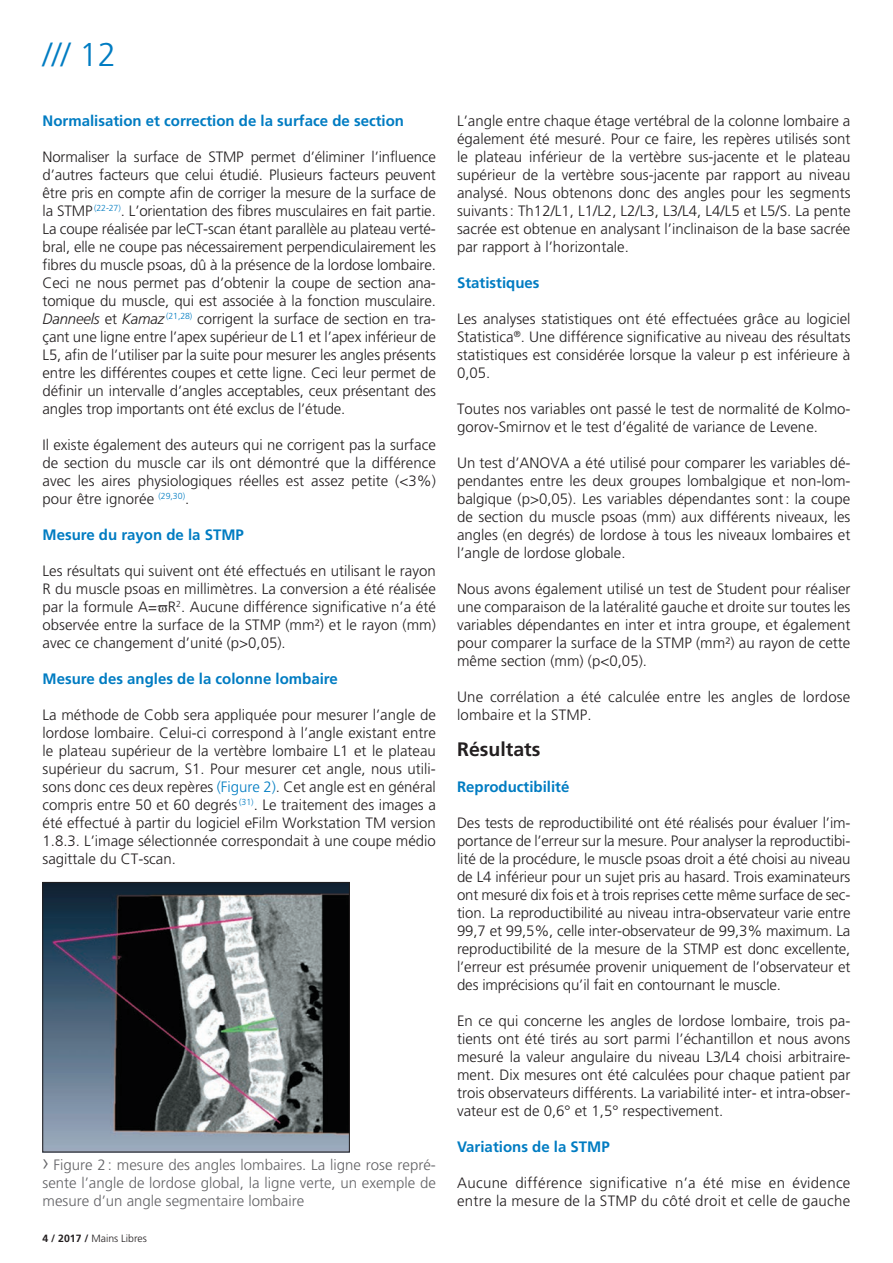
<style>
.page{position:relative;width:893px;height:1263px;background:#fff}
.page>*{position:absolute;margin:0;border:0;box-sizing:border-box;transform-origin:0 0}
.t1{font:300 33px "Frutiger";color:#007cc2}
.t2{font:700 19.5px "Frutiger";color:#231f20}
.t3{font:700 15.15px "Frutiger";color:#007cc2}
.t4{font:300 15px/18px "Frutiger";color:#231f20;text-align:justify}
.t5{font:300 15px/18px "Frutiger";color:#636366;text-align:justify}
.t6{font:300 15px/18px "Frutiger";letter-spacing:.02em;color:#231f20}
.t7{font:300 10.5px "Frutiger";color:#231f20}
.s1{font-style:italic}
.s2{color:#007cc2}
.s3{font-size:22.5px}
.s4{font-weight:700}
</style>
<div class="page">
<img style="left:44px;top:884px;width:304px;height:266px">
<div style="left:42px;top:882px;width:308px;height:270px;border:1px solid #221e1f"></div>
<p class="t1" style="left:43px;top:36px;width:75px">/// 12</p>
<p class="t3" style="left:43px;top:112px;width:363px">Normalisation et correction de la surface de section</p>
<p class="t4" style="left:43px;top:148px;width:395px">Normaliser la surface de STMP permet d’éliminer l’influence d’autres facteurs que celui étudié. Plusieurs facteurs peuvent être pris en compte afin de corriger la mesure de la surface de la STMP <sup>(22-27)</sup>. L’orientation des fibres musculaires en fait partie.<br>La coupe réalisée par leCT-scan étant parallèle au plateau verté&shy;bral, elle ne coupe pas nécessairement perpendiculairement les fibres du muscle psoas, dû à la présence de la lordose lombaire.<br>Ceci ne nous permet pas d’obtenir la coupe de section ana&shy;tomique du muscle, qui est associée à la fonction musculaire.<br><span class="s1">Danneels</span> et <span class="s1">Kamaz</span> <sup>(21,28)</sup> corrigent la surface de section en tra&shy;çant une ligne entre l’apex supérieur de L1 et l’apex inférieur de L5, afin de l’utiliser par la suite pour mesurer les angles présents entre les différentes coupes et cette ligne. Ceci leur permet de définir un intervalle d’angles acceptables, ceux présentant des angles trop importants ont été exclus de l’étude.</p>
<p class="t4" style="left:43px;top:436px;width:395px">Il existe également des auteurs qui ne corrigent pas la surface de section du muscle car ils ont démontré que la différence avec les aires physiologiques réelles est assez petite (&lt;3%) pour être ignorée <sup>(29,30)</sup>.</p>
<p class="t3" style="left:43px;top:526px;width:203px">Mesure du rayon de la STMP</p>
<p class="t4" style="left:43px;top:562px;width:395px">Les résultats qui suivent ont été effectués en utilisant le rayon R du muscle psoas en millimètres. La conversion a été réalisée par la formule A= R<sup>2</sup>. Aucune différence significative n’a été observée entre la surface de la STMP (mm²) et le rayon (mm) avec ce changement d’unité (p&gt;0,05).</p>
<p class="t3" style="left:43px;top:670px;width:297px">Mesure des angles de la colonne lombaire</p>
<p class="t4" style="left:43px;top:706px;width:395px">La méthode de Cobb sera appliquée pour mesurer l’angle de lordose lombaire. Celui-ci correspond à l’angle existant entre le plateau supérieur de la vertèbre lombaire L1 et le plateau supérieur du sacrum, S1. Pour mesurer cet angle, nous utili&shy;sons donc ces deux repères <span class="s2">(Figure 2)</span>. Cet angle est en général compris entre 50 et 60 degrés <sup>(31)</sup>. Le traitement des images a été effectué à partir du logiciel eFilm Workstation TM version 1.8.3. L’image sélectionnée correspondait à une coupe médio sagittale du CT-scan.</p>
<p class="t5" style="left:43px;top:1156px;width:395px"><span class="s3">›</span> Figure 2: mesure des angles lombaires. La ligne rose repré&shy;sente l’angle de lordose global, la ligne verte, un exemple de mesure d’un angle segmentaire lombaire</p>
<p class="t7" style="left:43px;top:1232px;width:106px"><span class="s4">4 / 2017 /</span> Mains Libres</p>
<p class="t4" style="left:457px;top:112px;width:395px">L’angle entre chaque étage vertébral de la colonne lombaire a également été mesuré. Pour ce faire, les repères utilisés sont le plateau inférieur de la vertèbre sus-jacente et le plateau supérieur de la vertèbre sous-jacente par rapport au niveau analysé. Nous obtenons donc des angles pour les segments suivants: Th12/L1, L1/L2, L2/L3, L3/L4, L4/L5 et L5/S. La pente sacrée est obtenue en analysant l’inclinaison de la base sacrée par rapport à l’horizontale.</p>
<p class="t3" style="left:457px;top:274px;width:84px">Statistiques</p>
<p class="t4" style="left:457px;top:310px;width:395px">Les analyses statistiques ont été effectuées grâce au logiciel Statistica<sup>®</sup>. Une différence significative au niveau des résultats statistiques est considérée lorsque la valeur p est inférieure à 0,05.</p>
<p class="t4" style="left:457px;top:400px;width:395px">Toutes nos variables ont passé le test de normalité de Kolmo&shy;gorov-Smirnov et le test d’égalité de variance de Levene.</p>
<p class="t4" style="left:457px;top:454px;width:395px">Un test d’ANOVA a été utilisé pour comparer les variables dé&shy;pendantes entre les deux groupes lombalgique et non-lom&shy;balgique (p&gt;0,05). Les variables dépendantes sont: la coupe de section du muscle psoas (mm) aux différents niveaux, les angles (en degrés) de lordose à tous les niveaux lombaires et l’angle de lordose globale.</p>
<p class="t4" style="left:457px;top:580px;width:395px">Nous avons également utilisé un test de Student pour réaliser une comparaison de la latéralité gauche et droite sur toutes les variables dépendantes en inter et intra groupe, et également pour comparer la surface de la STMP (mm²) au rayon de cette même section (mm) (p&lt;0,05).</p>
<p class="t4" style="left:457px;top:688px;width:395px">Une corrélation a été calculée entre les angles de lordose lombaire et la STMP.</p>
<p class="t2" style="left:457px;top:738px;width:85px">Résultats</p>
<p class="t3" style="left:457px;top:778px;width:114px">Reproductibilité</p>
<p class="t4" style="left:457px;top:814px;width:395px">Des tests de reproductibilité ont été réalisés pour évaluer l’im&shy;portance de l’erreur sur la mesure. Pour analyser la reproductibi&shy;lité de la procédure, le muscle psoas droit a été choisi au niveau de L4 inférieur pour un sujet pris au hasard. Trois examinateurs ont mesuré dix fois et à trois reprises cette même surface de sec&shy;tion. La reproductibilité au niveau intra-observateur varie entre 99,7 et 99,5%, celle inter-observateur de 99,3% maximum. La reproductibilité de la mesure de la STMP est donc excellente, l’erreur est présumée provenir uniquement de l’observateur et des imprécisions qu’il fait en contournant le muscle.</p>
<p class="t4" style="left:457px;top:1012px;width:395px">En ce qui concerne les angles de lordose lombaire, trois pa&shy;tients ont été tirés au sort parmi l’échantillon et nous avons mesuré la valeur angulaire du niveau L3/L4 choisi arbitraire&shy;ment. Dix mesures ont été calculées pour chaque patient par trois observateurs différents. La variabilité inter- et intra-obser&shy;vateur est de 0,6° et 1,5° respectivement.</p>
<p class="t3" style="left:457px;top:1138px;width:154px">Variations de la STMP</p>
<p class="t6" style="left:457px;top:1174px;width:395px">Aucune différence significative n’a été mise en évidence entre la mesure de la STMP du côté droit et celle de gauche</p>
</div>
